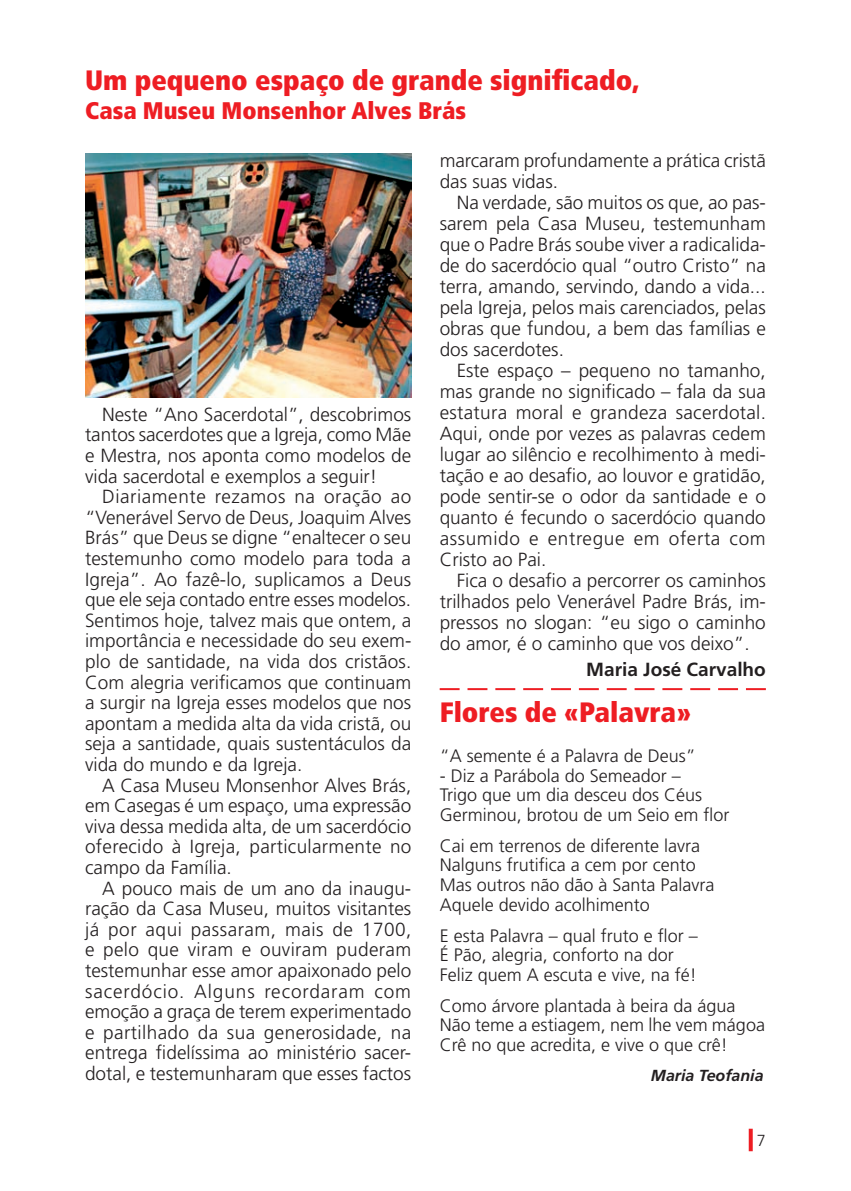
<style>
.page{position:relative;width:851px;height:1191px;background:#fff}
.page>*{position:absolute;margin:0;border:0;box-sizing:border-box;transform-origin:0 0}
.t1{font:900 condensed 28px "Frutiger";color:#ee1d23}
.t2{font:900 condensed 28px "Frutiger LT Std";color:#ee1d23}
.t3{font:900 condensed 24px "Frutiger";color:#ee1d23}
.t4{font:300 19px/20.6px "Frutiger LT Std";color:#231f20;text-align:justify}
.t5{font:700 19px "Frutiger LT Std";color:#231f20}
.t6{font:300 18px/19.6px "Frutiger LT Std";color:#231f20}
.t7{font:italic 700 16px "Frutiger LT Std";color:#231f20}
.t8{font:300 16px "Frutiger LT Std";color:#231f20}
</style>
<div class="page">
<svg style="left:748px;top:1128px;width:4px;height:23px"></svg>
<svg style="left:439px;top:688px;width:326px;height:2px"></svg>
<img style="left:85px;top:153px;width:326px;height:244px">
<h1 class="t1" style="left:85px;top:63px;width:555px">Um pequeno espaço de grande significado,</h1>
<p class="t3" style="left:85px;top:96px;width:382px">Casa Museu Monsenhor Alves Brás</p>
<p class="t4" style="left:85px;top:404px;width:328px;text-indent:17px">Neste “Ano Sacerdotal”, descobrimos tantos sacerdotes que a Igreja, como Mãe e Mestra, nos aponta como modelos de vida sacerdotal e exemplos a seguir!</p>
<p class="t4" style="left:85px;top:486px;width:328px;text-indent:17px">Diariamente rezamos na oração ao “Venerável Servo de Deus, Joaquim Alves Brás” que Deus se digne “enaltecer o seu testemunho como modelo para toda a Igreja”. Ao fazê-lo, suplicamos a Deus que ele seja contado entre esses modelos.<br>Sentimos hoje, talvez mais que ontem, a importância e necessidade do seu exem&shy;plo de santidade, na vida dos cristãos.<br>Com alegria verificamos que continuam a surgir na Igreja esses modelos que nos apontam a medida alta da vida cristã, ou seja a santidade, quais sustentáculos da vida do mundo e da Igreja.</p>
<p class="t4" style="left:85px;top:775px;width:328px;text-indent:17px">A Casa Museu Monsenhor Alves Brás, em Casegas é um espaço, uma expressão viva dessa medida alta, de um sacerdócio oferecido à Igreja, particularmente no campo da Família.</p>
<p class="t4" style="left:85px;top:878px;width:328px;text-indent:17px">A pouco mais de um ano da inaugu&shy;ração da Casa Museu, muitos visitantes já por aqui passaram, mais de 1700, e pelo que viram e ouviram puderam testemunhar esse amor apaixonado pelo sacerdócio. Alguns recordaram com emoção a graça de terem experimentado e partilhado da sua generosidade, na entrega fidelíssima ao ministério sacer&shy;dotal, e testemunharam que esses factos</p>
<p class="t4" style="left:439px;top:150px;width:328px">marcaram profundamente a prática cristã das suas vidas.</p>
<p class="t4" style="left:439px;top:192px;width:328px;text-indent:17px">Na verdade, são muitos os que, ao pas&shy;sarem pela Casa Museu, testemunham que o Padre Brás soube viver a radicalida&shy;de do sacerdócio qual “outro Cristo” na terra, amando, servindo, dando a vida... pela Igreja, pelos mais carenciados, pelas obras que fundou, a bem das famílias e dos sacerdotes.</p>
<p class="t4" style="left:439px;top:360px;width:328px;text-indent:17px">Este espaço – pequeno no tamanho, mas grande no significado – fala da sua estatura moral e grandeza sacerdotal.<br>Aqui, onde por vezes as palavras cedem lugar ao silêncio e recolhimento à medi&shy;tação e ao desafio, ao louvor e gratidão, pode sentir-se o odor da santidade e o quanto é fecundo o sacerdócio quando assumido e entregue em oferta com Cristo ao Pai.</p>
<p class="t4" style="left:439px;top:570px;width:327px;text-indent:17px">Fica o desafio a percorrer os caminhos trilhados pelo Venerável Padre Brás, im&shy;pressos no slogan: “eu sigo o caminho do amor, é o caminho que vos deixo”.</p>
<p class="t5" style="left:586px;top:658px;width:181px">Maria José Carvalho</p>
<h1 class="t2" style="left:439px;top:695px;width:253px">Flores de «Palavra»</h1>
<p class="t6" style="left:439px;top:746px;width:258px">“A semente é a Palavra de Deus”</p>
<p class="t6" style="left:439px;top:766px;width:291px">- Diz a Parábola do Semeador –<br>Trigo que um dia desceu dos Céus<br>Germinou, brotou de um Seio em flor</p>
<p class="t6" style="left:439px;top:836px;width:276px">Cai em terrenos de diferente lavra<br>Nalguns frutifica a cem por cento<br>Mas outros não dão à Santa Palavra<br>Aquele devido acolhimento</p>
<p class="t6" style="left:439px;top:926px;width:260px">E esta Palavra – qual fruto e flor –<br>É Pão, alegria, conforto na dor<br>Feliz quem A escuta e vive, na fé!</p>
<p class="t6" style="left:439px;top:996px;width:327px">Como árvore plantada à beira da água<br>Não teme a estiagem, nem lhe vem mágoa<br>Crê no que acredita, e vive o que crê!</p>
<p class="t7" style="left:650px;top:1066px;width:114px">Maria Teofania</p>
<p class="t8" style="left:756px;top:1131px;width:10px">7</p>
</div>
